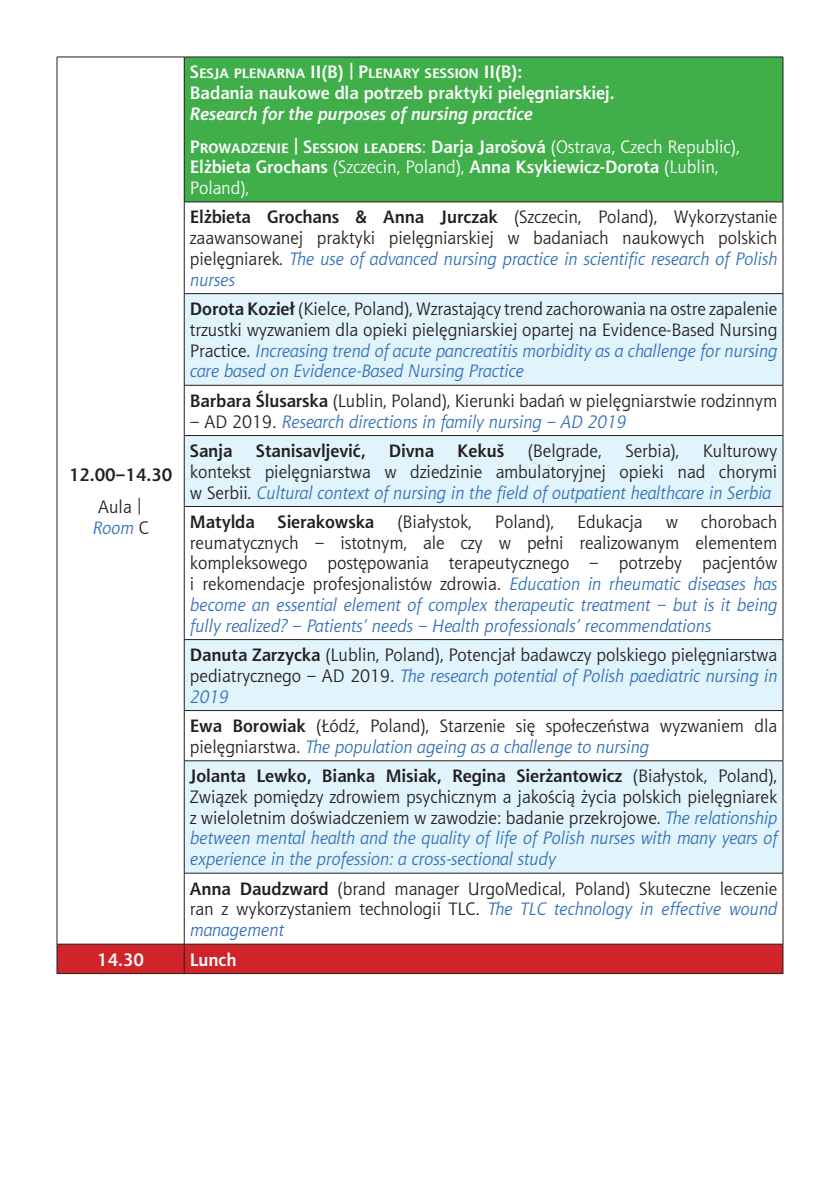
<style>
.page{position:relative;width:840px;height:1191px;background:#fff}
.page>*{position:absolute;margin:0;border:0;box-sizing:border-box;transform-origin:0 0}
.t1{font:18px/20.8px "Aerton EFN";color:#231f20;text-align:justify}
.t2{font:italic 18px/20.8px "Aerton EFN";color:#3170b8}
.t3{font:700 18px/20.6px "Aerton EFN";color:#fff}
.t4{font:italic 700 18px/32.8px "Aerton EFN";color:#fff}
.t5{font:700 18px "Aerton EFN";color:#231f20}
.s1{font-style:italic;color:#3170b8}
.s2{font-style:normal}
.s3{font-weight:400;font-style:normal}
.s4{font-weight:400}
.s5{font-weight:700}
.s6{font-style:normal;color:#231f20}
.s7{font-weight:700;font-style:normal;color:#231f20}
</style>
<div class="page">
<div style="left:184px;top:57px;width:598px;height:145px;background:#40ae49"></div>
<svg style="left:185px;top:294px;width:597px;height:579px;fill:#e1f4fc"></svg>
<hr style="left:57px;top:57px;width:127px;height:1px;background:#231f20">
<hr style="left:57px;top:57px;width:1px;height:145px;background:#231f20">
<hr style="left:57px;top:202px;width:1px;height:92px;background:#231f20">
<hr style="left:57px;top:294px;width:1px;height:91px;background:#231f20">
<hr style="left:57px;top:385px;width:1px;height:50px;background:#231f20">
<hr style="left:57px;top:435px;width:1px;height:71px;background:#231f20">
<hr style="left:57px;top:506px;width:1px;height:133px;background:#231f20">
<hr style="left:57px;top:639px;width:1px;height:71px;background:#231f20">
<hr style="left:57px;top:710px;width:1px;height:51px;background:#231f20">
<hr style="left:57px;top:761px;width:1px;height:112px;background:#231f20">
<hr style="left:57px;top:873px;width:1px;height:71px;background:#231f20">
<hr style="left:184px;top:57px;width:598px;height:1px;background:#231f20">
<hr style="left:184px;top:57px;width:1px;height:145px;background:#231f20">
<hr style="left:782px;top:57px;width:1px;height:145px;background:#231f20">
<hr style="left:184px;top:202px;width:598px;height:1px;background:#231f20">
<hr style="left:184px;top:202px;width:1px;height:91px;background:#231f20">
<hr style="left:782px;top:202px;width:1px;height:91px;background:#231f20">
<hr style="left:184px;top:293px;width:598px;height:1px;background:#231f20">
<hr style="left:184px;top:294px;width:1px;height:91px;background:#231f20">
<hr style="left:782px;top:294px;width:1px;height:91px;background:#231f20">
<hr style="left:184px;top:385px;width:598px;height:1px;background:#231f20">
<hr style="left:184px;top:385px;width:1px;height:50px;background:#231f20">
<hr style="left:782px;top:385px;width:1px;height:50px;background:#231f20">
<hr style="left:184px;top:435px;width:598px;height:1px;background:#231f20">
<hr style="left:184px;top:436px;width:1px;height:70px;background:#231f20">
<hr style="left:782px;top:436px;width:1px;height:70px;background:#231f20">
<hr style="left:184px;top:506px;width:598px;height:1px;background:#231f20">
<hr style="left:184px;top:507px;width:1px;height:132px;background:#231f20">
<hr style="left:782px;top:507px;width:1px;height:132px;background:#231f20">
<hr style="left:184px;top:639px;width:598px;height:1px;background:#231f20">
<hr style="left:184px;top:640px;width:1px;height:70px;background:#231f20">
<hr style="left:782px;top:640px;width:1px;height:70px;background:#231f20">
<hr style="left:184px;top:710px;width:598px;height:1px;background:#231f20">
<hr style="left:184px;top:711px;width:1px;height:49px;background:#231f20">
<hr style="left:782px;top:711px;width:1px;height:49px;background:#231f20">
<hr style="left:184px;top:760px;width:598px;height:1px;background:#231f20">
<hr style="left:184px;top:761px;width:1px;height:112px;background:#231f20">
<hr style="left:782px;top:761px;width:1px;height:112px;background:#231f20">
<hr style="left:184px;top:873px;width:598px;height:1px;background:#231f20">
<hr style="left:184px;top:873px;width:1px;height:71px;background:#231f20">
<hr style="left:782px;top:873px;width:1px;height:71px;background:#231f20">
<hr style="left:57px;top:943px;width:127px;height:1px;background:#231f20">
<hr style="left:184px;top:943px;width:598px;height:1px;background:#231f20">
<div style="left:57px;top:944px;width:726px;height:29px;background:#d1232a"></div>
<hr style="left:57px;top:973px;width:127px;height:1px;background:#231f20">
<hr style="left:184px;top:973px;width:598px;height:1px;background:#231f20">
<p class="t5" style="left:69px;top:463px;width:105px">12.00–14.30</p>
<p class="t1" style="left:92px;top:496px;width:58px;text-align:center">Aula |<br><span class="s1">Room</span> C</p>
<p class="t3" style="left:190px;top:62px;width:426px">Sesja plenarna II(B) | Plenary session II(B):<br>Badania naukowe dla potrzeb praktyki pielęgniarskiej.</p>
<p class="t4" style="left:190px;top:97px;width:551px">Research for the purposes of nursing practice<br><span class="s2">Prowadzenie | Session leaders</span><span class="s3">:</span> <span class="s2">Darja Jarošová</span> <span class="s3">(Ostrava, Czech Republic),</span></p>
<p class="t3" style="left:190px;top:157px;width:530px">Elżbieta Grochans <span class="s4">(Szczecin, Poland),</span> Anna Ksykiewicz-Dorota <span class="s4">(Lublin,<br>Poland),</span></p>
<p class="t1" style="left:190px;top:207px;width:588px"><span class="s5">Elżbieta Grochans &amp; Anna Jurczak</span> (Szczecin, Poland), Wykorzystanie zaawansowanej praktyki pielęgniarskiej w badaniach naukowych polskich pielęgniarek. <span class="s1">The use of advanced nursing practice in scientific research of Polish nurses</span></p>
<p class="t1" style="left:190px;top:298px;width:588px"><span class="s5">Dorota Kozieł</span> (Kielce, Poland), Wzrastający trend zachorowania na ostre zapalenie trzustki wyzwaniem dla opieki pielęgniarskiej opartej na Evidence-Based Nursing Practice. <span class="s1">Increasing trend of acute pancreatitis morbidity as a challenge for nursing care based on Evidence-Based Nursing Practice</span></p>
<p class="t1" style="left:190px;top:390px;width:588px"><span class="s5">Barbara Ślusarska</span> (Lublin, Poland), Kierunki badań w pielęgniarstwie rodzinnym</p>
<p class="t2" style="left:190px;top:406px;width:437px;line-height:29.6px"><span class="s6">– AD 2019.</span> Research directions in family nursing – AD 2019<br><span class="s7">Sanja</span></p>
<p class="t1" style="left:190px;top:440px;width:588px;text-indent:512px">Kulturowy kontekst pielęgniarstwa w dziedzinie ambulatoryjnej opieki nad chorymi w Serbii. <span class="s1">Cultural context of nursing in the field of outpatient healthcare in Serbia</span></p>
<p class="t5" style="left:190px;top:511px;width:67px">Matylda</p>
<p class="t5" style="left:277px;top:511px;width:98px">Sierakowska</p>
<p class="t1" style="left:397px;top:511px;width:76px">(Białystok,</p>
<p class="t1" style="left:494px;top:511px;width:61px">Poland),</p>
<p class="t1" style="left:577px;top:511px;width:67px">Edukacja</p>
<p class="t1" style="left:665px;top:511px;width:14px">w</p>
<p class="t5" style="left:256px;top:440px;width:111px">Stanisavljević,</p>
<p class="t5" style="left:388px;top:440px;width:47px">Divna</p>
<p class="t5" style="left:457px;top:440px;width:48px">Kekuš</p>
<p class="t1" style="left:527px;top:440px;width:76px">(Belgrade,</p>
<p class="t1" style="left:625px;top:440px;width:55px">Serbia),</p>
<p class="t2" style="left:190px;top:511px;width:588px;text-align:justify;text-indent:510px"><span class="s6">chorobach reumatycznych – istotnym, ale czy w pełni realizowanym elementem kompleksowego postępowania terapeutycznego – potrzeby pacjentów i rekomendacje profesjonalistów zdrowia.</span> Education in rheumatic diseases has become an essential element of complex therapeutic treatment – but is it being fully realized? – Patients’ needs – Health professionals’ recommendations</p>
<p class="t1" style="left:190px;top:644px;width:588px"><span class="s5">Danuta Zarzycka</span> (Lublin, Poland), Potencjał badawczy polskiego pielęgniarstwa pediatrycznego – AD 2019. <span class="s1">The research potential of Polish paediatric nursing in 2019</span></p>
<p class="t1" style="left:190px;top:715px;width:588px"><span class="s5">Ewa Borowiak</span> (Łódź, Poland), Starzenie się społeczeństwa wyzwaniem dla pielęgniarstwa. <span class="s1">The population ageing as a challenge to nursing</span></p>
<p class="t1" style="left:190px;top:765px;width:588px"><span class="s5">Jolanta Lewko, Bianka Misiak, Regina Sierżantowicz</span> (Białystok, Poland), Związek pomiędzy zdrowiem psychicznym a jakością życia polskich pielęgniarek z wieloletnim doświadczeniem w zawodzie: badanie przekrojowe. <span class="s1">The relationship between mental health and the quality of life of Polish nurses with many years of experience in the profession: a cross-sectional study</span></p>
<p class="t1" style="left:190px;top:878px;width:588px"><span class="s5">Anna Daudzward</span> (brand manager UrgoMedical, Poland) Skuteczne leczenie ran z wykorzystaniem technologii TLC. <span class="s1">The TLC technology in effective wound management</span></p>
<p class="t3" style="left:97px;top:949px;width:48px">14.30</p>
<p class="t3" style="left:190px;top:949px;width:48px">Lunch</p>
</div>
